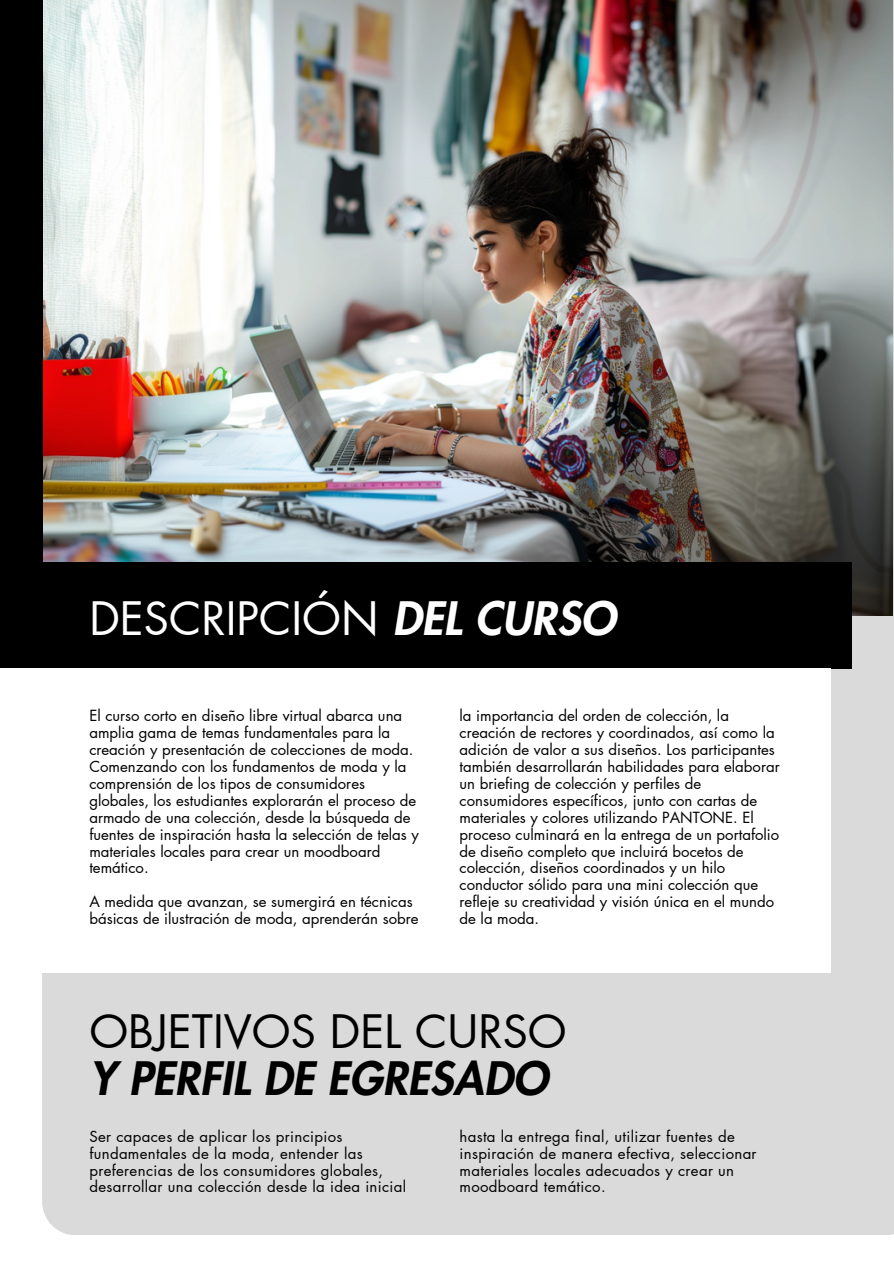
<style>
.page{position:relative;width:894px;height:1264px;background:#fff}
.page>*{position:absolute;margin:0;border:0;box-sizing:border-box;transform-origin:0 0}
.t1{font:45px/47.2px "Futura LT Pro";color:#000}
.t2{font:45px "Futura LT Pro";color:#fff}
.t3{font:15px/16.8px "Futura LT Pro";color:#000}
.t4{font:15px/16.8px "Futura LT Pro";letter-spacing:.02em;color:#000}
.s1{font-weight:800;font-style:italic}
</style>
<div class="page">
<div style="left:42px;top:0;width:851px;height:1234px;background:#dadada"></div>
<img style="left:43px;top:0;width:848px;height:615px">
<div style="left:0;top:562px;width:851px;height:106px;background:#000"></div>
<div style="left:0;top:0;width:43px;height:625px;background:#000"></div>
<div style="left:0;top:668px;width:830px;height:305px;background:#fff"></div>
<h1 class="t2" style="left:89px;top:597px;width:527px">DESCRIPCIÓN <span class="s1">DEL CURSO</span></h1>
<h1 class="t3" style="left:89px;top:708px;width:331px">El curso corto en diseño libre virtual abarca una amplia gama de temas fundamentales para la creación y presentación de colecciones de moda.<br>Comenzando con los fundamentos de moda y la comprensión de los tipos de consumidores globales, los estudiantes explorarán el proceso de armado de una colección, desde la búsqueda de fuentes de inspiración hasta la selección de telas y materiales locales para crear un moodboard temático.</h1>
<p class="t3" style="left:89px;top:893px;width:331px">A medida que avanzan, se sumergirá en técnicas básicas de ilustración de moda, aprenderán sobre</p>
<p class="t3" style="left:459px;top:708px;width:321px">la importancia del orden de colección, la creación de rectores y coordinados, así como la adición de valor a sus diseños. Los participantes también desarrollarán habilidades para elaborar un briefing de colección y perfiles de consumidores específicos, junto con cartas de materiales y colores utilizando PANTONE. El proceso culminará en la entrega de un portafolio de diseño completo que incluirá bocetos de colección, diseños coordinados y un hilo conductor sólido para una mini colección que refleje su creatividad y visión única en el mundo de la moda.</p>
<p class="t1" style="left:89px;top:1009px;width:478px">OBJETIVOS DEL CURSO<br><span class="s1">Y PERFIL DE EGRESADO</span></p>
<p class="t4" style="left:459px;top:1128px;width:298px">hasta la entrega final, utilizar fuentes de inspiración de manera efectiva, seleccionar materiales locales adecuados y crear un moodboard temático.</p>
<p class="t4" style="left:89px;top:1128px;width:318px">Ser capaces de aplicar los principios fundamentales de la moda, entender las preferencias de los consumidores globales, desarrollar una colección desde la idea inicial</p>
</div>
